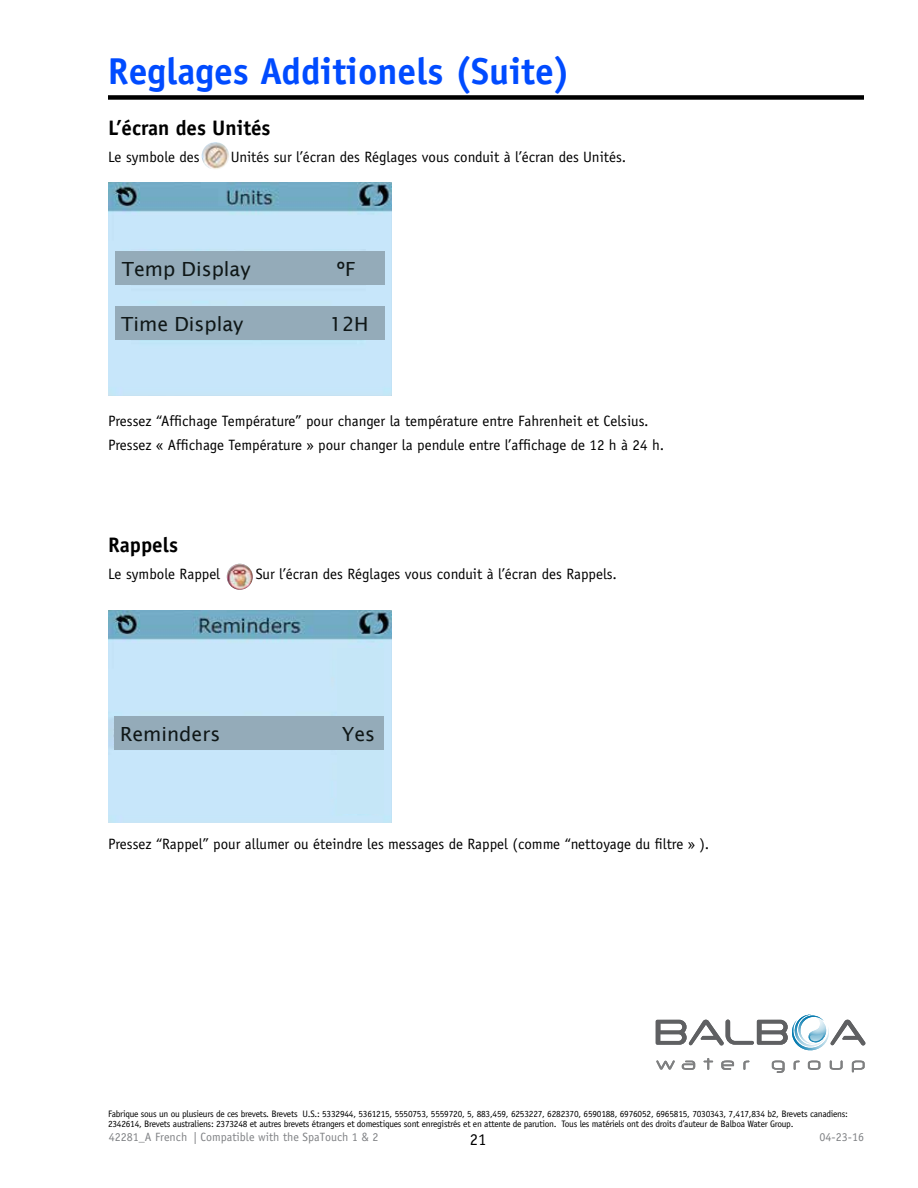
<style>
.page{position:relative;width:918px;height:1188px;background:#fff}
.page>*{position:absolute;margin:0;border:0;box-sizing:border-box;transform-origin:0 0}
.t1{font:700 37.5px "Officina Sans";color:#004bff}
.t2{font:700 21px "Officina Sans";color:#000}
.t3{font:19.5px "Lucida Sans";color:#0f1717}
.t4{font:16.5px "Officina Sans";color:#000}
.t5{font:15px/24px "Officina Sans";color:#000}
.t6{font:12px "Officina Sans";color:#808285}
.t7{font:9.3px/10.5px "Officina Sans";letter-spacing:-.025em;color:#000}
</style>
<div class="page">
<div style="left:108px;top:95px;width:756px;height:5px;background:#000"></div>
<svg style="left:656px;top:1060px;width:19px;height:10px"></svg>
<svg style="left:682px;top:1061px;width:13px;height:9px"></svg>
<svg style="left:704px;top:1058px;width:9px;height:12px"></svg>
<svg style="left:721px;top:1060px;width:13px;height:10px"></svg>
<svg style="left:794px;top:1061px;width:6px;height:9px"></svg>
<svg style="left:743px;top:1061px;width:6px;height:9px"></svg>
<svg style="left:808px;top:1061px;width:12px;height:9px"></svg>
<svg style="left:830px;top:1060px;width:13px;height:10px"></svg>
<svg style="left:772px;top:1061px;width:13px;height:12px"></svg>
<svg style="left:852px;top:1061px;width:13px;height:11px"></svg>
<svg style="left:656px;top:1015px;width:209px;height:36px"></svg>
<img style="left:108px;top:610px;width:283px;height:213px">
<div style="left:337px;top:649px;width:46px;height:165px;background:#c5e6f7"></div>
<div style="left:114px;top:717px;width:269px;height:33px;background:#94abb9"></div>
<img style="left:202px;top:142px;width:27px;height:28px;border-radius:14px">
<img style="left:108px;top:183px;width:283px;height:212px">
<div style="left:116px;top:252px;width:269px;height:33px;background:#94abb9"></div>
<div style="left:115px;top:307px;width:269px;height:33px;background:#94abb9"></div>
<img style="left:227px;top:564px;width:26px;height:26px;border-radius:13px">
<h1 class="t1" style="left:108px;top:47px;width:464px">Reglages Additionels (Suite)</h1>
<h2 class="t2" style="left:108px;top:115px;width:164px">L’écran des Unités</h2>
<p class="t5" style="left:108px;top:145px;width:93px">Le symbole des</p>
<p class="t5" style="left:231px;top:145px;width:397px">Unités sur l’écran des Réglages vous conduit à l’écran des Unités.</p>
<h3 class="t3" style="left:122px;top:258px;width:130px">Temp Display</h3>
<h3 class="t3" style="left:337px;top:258px;width:20px">ºF</h3>
<h3 class="t3" style="left:121px;top:313px;width:124px">Time Display</h3>
<h3 class="t3" style="left:330px;top:313px;width:40px">12H</h3>
<p class="t5" style="left:108px;top:409px;width:558px">Pressez “Affichage Température” pour changer la température entre Fahrenheit et Celsius.<br>Pressez « Affichage Température » pour changer la pendule entre l’affichage de 12 h à 24 h.</p>
<h2 class="t2" style="left:108px;top:532px;width:71px">Rappels</h2>
<p class="t5" style="left:108px;top:562px;width:114px">Le symbole Rappel</p>
<p class="t5" style="left:256px;top:562px;width:363px">Sur l’écran des Réglages vous conduit à l’écran des Rappels.</p>
<h3 class="t3" style="left:120px;top:723px;width:102px">Reminders</h3>
<h3 class="t3" style="left:342px;top:723px;width:34px">Yes</h3>
<p class="t5" style="left:108px;top:832px;width:603px">Pressez “Rappel” pour allumer ou éteindre les messages de Rappel (comme “nettoyage du filtre » ).</p>
<p class="t7" style="left:108px;top:1109px;width:741px">Fabrique sous un ou plusieurs de ces brevets. Brevets U.S.: 5332944, 5361215, 5550753, 5559720, 5, 883,459, 6253227, 6282370, 6590188, 6976052, 6965815, 7030343, 7,417,834 b2, Brevets canadiens:<br>2342614, Brevets australiens: 2373248 et autres brevets étrangers et domestiques sont enregistrés et en attente de parution. Tous les matériels ont des droits d’auteur de Balboa Water Group.</p>
<p class="t6" style="left:109px;top:1130px;width:271px">42281_A French | Compatible with the SpaTouch 1 &amp; 2</p>
<p class="t4" style="left:470px;top:1129px;width:18px">21</p>
<p class="t6" style="left:820px;top:1130px;width:46px">04-23-16</p>
</div>
